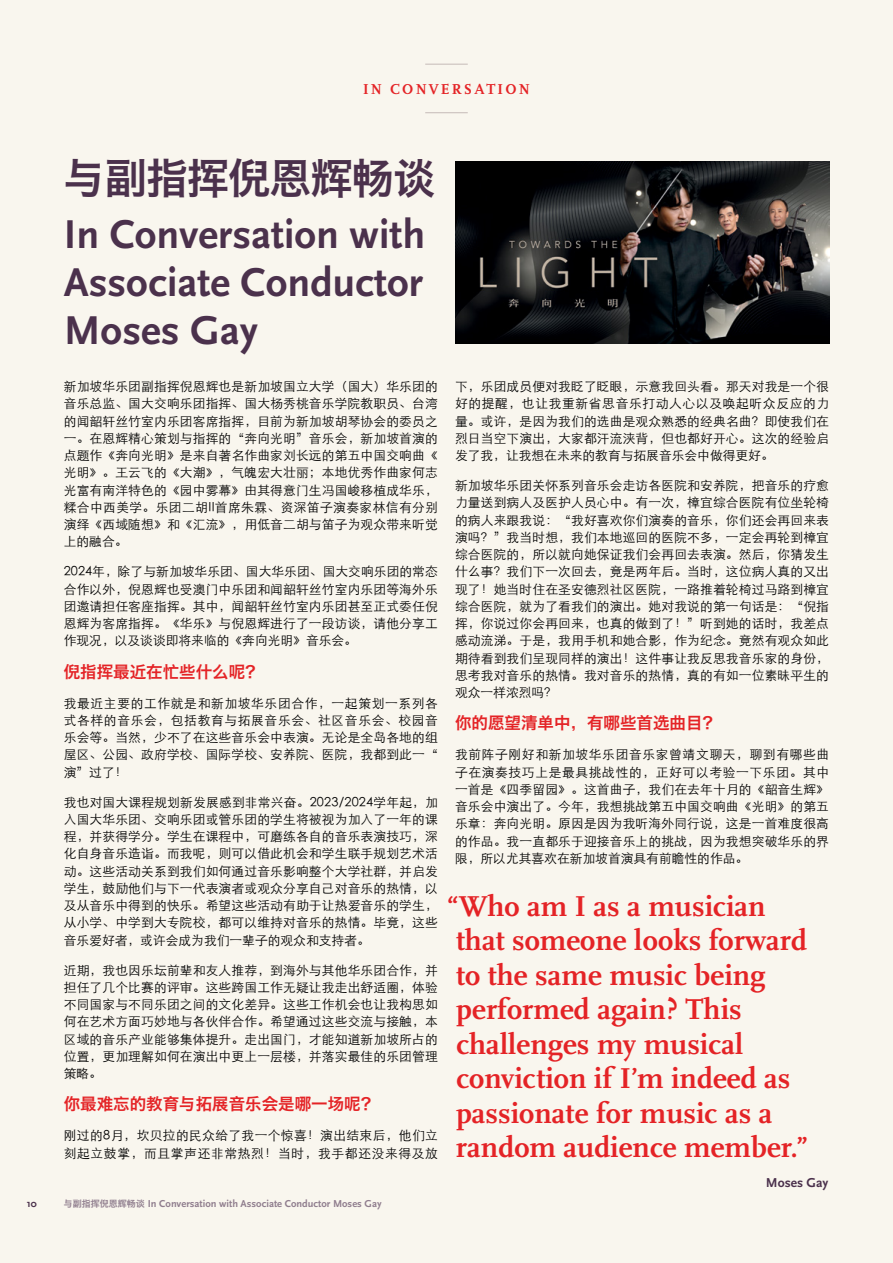
<style>
.page{position:relative;width:893px;height:1263px;background:#f9f6ee}
.page>*{position:absolute;margin:0;border:0;box-sizing:border-box;transform-origin:0 0}
.t1{font:700 42px/48px "Scala Sans Pro";color:#4b314c;text-align:justify}
.t2{font:42px "Hiragino Sans GB W6";letter-spacing:-.02em;color:#4b314c}
.t3{font:700 30px/34.5px "Scala Pro";color:#e42326}
.t4{font:16.5px "Hiragino Sans GB W6";color:#e42326}
.t5{font:700 15px "Scala Pro";letter-spacing:.15em;color:#e42326}
.t6{font:700 13.5px "Scala Sans Pro";color:#4b314c}
.t7{font:300 12.75px/17.2px "ST Heiti SC";letter-spacing:.01em;color:#000;text-align:justify}
.t8{font:300 12.75px/17.2px "ST Heiti SC";letter-spacing:.03em;color:#000}
.t9{font:700 10.5px "Scala Sans Pro";color:#907e8e}
.t10{font:700 10.5px "Scala Sans Pro";color:#4b314c}
.s1{font-family:"Hiragino Sans GB W6";font-weight:400;font-size:9px}
</style>
<div class="page">
<img style="left:455px;top:161px;width:374px;height:183px">
<hr style="left:425px;top:64px;width:43px;height:1px;background:#c5bab7">
<hr style="left:425px;top:112px;width:43px;height:1px;background:#c5bab7">
<p class="t5" style="left:363px;top:80px;width:168px">IN CONVERSATION</p>
<h1 class="t2" style="left:64px;top:151px;width:373px">与副指挥倪恩辉畅谈</h1>
<h1 class="t1" style="left:64px;top:210px;width:363px">In Conversation with Associate Conductor Moses Gay</h1>
<p class="t7" style="left:64px;top:376px;width:376px">新加坡华乐团副指挥倪恩辉也是新加坡国立大学（国大）华乐团的音乐总监、国大交响乐团指挥、国大杨秀桃音乐学院教职员、台湾的闻韶轩丝竹室内乐团客席指挥，目前为新加坡胡琴协会的委员之一。在恩辉精心策划与指挥的“奔向光明”音乐会，新加坡首演的点题作《奔向光明》是来自著名作曲家刘长远的第五中国交响曲《光明》。王云飞的《大潮》，气魄宏大壮丽；本地优秀作曲家何志光富有南洋特色的《园中雾幕》由其得意门生冯国峻移植成华乐，糅合中西美学。乐团二胡II首席朱霖、资深笛子演奏家林信有分别演绎《西域随想》和《汇流》，用低音二胡与笛子为观众带来听觉上的融合。</p>
<p class="t7" style="left:64px;top:562px;width:376px">2024年，除了与新加坡华乐团、国大华乐团、国大交响乐团的常态合作以外，倪恩辉也受澳门中乐团和闻韶轩丝竹室内乐团等海外乐团邀请担任客座指挥。其中，闻韶轩丝竹室内乐团甚至正式委任倪恩辉为客席指挥。《华乐》与倪恩辉进行了一段访谈，请他分享工作现况，以及谈谈即将来临的《奔向光明》音乐会。</p>
<p class="t4" style="left:64px;top:661px;width:199px">倪指挥最近在忙些什么呢？</p>
<p class="t7" style="left:64px;top:693px;width:376px">我最近主要的工作就是和新加坡华乐团合作，一起策划一系列各式各样的音乐会，包括教育与拓展音乐会、社区音乐会、校园音乐会等。当然，少不了在这些音乐会中表演。无论是全岛各地的组屋区、公园、政府学校、国际学校、安养院、医院，我都到此一“演”过了！</p>
<p class="t7" style="left:64px;top:792px;width:376px">我也对国大课程规划新发展感到非常兴奋。2023/2024学年起，加入国大华乐团、交响乐团或管乐团的学生将被视为加入了一年的课程，并获得学分。学生在课程中，可磨练各自的音乐表演技巧，深化自身音乐造诣。而我呢，则可以借此机会和学生联手规划艺术活动。这些活动关系到我们如何通过音乐影响整个大学社群，并启发学生，鼓励他们与下一代表演者或观众分享自己对音乐的热情，以及从音乐中得到的快乐。希望这些活动有助于让热爱音乐的学生，从小学、中学到大专院校，都可以维持对音乐的热情。毕竟，这些音乐爱好者，或许会成为我们一辈子的观众和支持者。</p>
<p class="t7" style="left:64px;top:960px;width:376px">近期，我也因乐坛前辈和友人推荐，到海外与其他华乐团合作，并担任了几个比赛的评审。这些跨国工作无疑让我走出舒适圈，体验不同国家与不同乐团之间的文化差异。这些工作机会也让我构思如何在艺术方面巧妙地与各伙伴合作。希望通过这些交流与接触，本区域的音乐产业能够集体提升。走出国门，才能知道新加坡所占的位置，更加理解如何在演出中更上一层楼，并落实最佳的乐团管理策略。</p>
<p class="t4" style="left:64px;top:1093px;width:315px">你最难忘的教育与拓展音乐会是哪一场呢？</p>
<p class="t8" style="left:64px;top:1126px;width:376px">刚过的8月，坎贝拉的民众给了我一个惊喜！演出结束后，他们立刻起立鼓掌，而且掌声还非常热烈！当时，我手都还没来得及放</p>
<p class="t10" style="left:27px;top:1197px;width:12px">10</p>
<p class="t9" style="left:64px;top:1197px;width:319px"><span class="s1">与副指挥倪恩辉畅谈</span> In Conversation with Associate Conductor Moses Gay</p>
<p class="t7" style="left:455px;top:376px;width:376px">下，乐团成员便对我眨了眨眼，示意我回头看。那天对我是一个很好的提醒，也让我重新省思音乐打动人心以及唤起听众反应的力量。或许，是因为我们的选曲是观众熟悉的经典名曲？即使我们在烈日当空下演出，大家都汗流浃背，但也都好开心。这次的经验启发了我，让我想在未来的教育与拓展音乐会中做得更好。</p>
<p class="t7" style="left:455px;top:475px;width:376px">新加坡华乐团关怀系列音乐会走访各医院和安养院，把音乐的疗愈力量送到病人及医护人员心中。有一次，樟宜综合医院有位坐轮椅的病人来跟我说：“我好喜欢你们演奏的音乐，你们还会再回来表演吗？”我当时想，我们本地巡回的医院不多，一定会再轮到樟宜综合医院的，所以就向她保证我们会再回去表演。然后，你猜发生什么事？我们下一次回去，竟是两年后。当时，这位病人真的又出现了！她当时住在圣安德烈社区医院，一路推着轮椅过马路到樟宜综合医院，就为了看我们的演出。她对我说的第一句话是：“倪指挥，你说过你会再回来，也真的做到了！”听到她的话时，我差点感动流涕。于是，我用手机和她合影，作为纪念。竟然有观众如此期待看到我们呈现同样的演出！这件事让我反思我音乐家的身份，思考我对音乐的热情。我对音乐的热情，真的有如一位素昧平生的观众一样浓烈吗？</p>
<p class="t4" style="left:455px;top:712px;width:265px">你的愿望清单中，有哪些首选曲目？</p>
<p class="t7" style="left:455px;top:745px;width:376px">我前阵子刚好和新加坡华乐团音乐家曾靖文聊天，聊到有哪些曲子在演奏技巧上是最具挑战性的，正好可以考验一下乐团。其中一首是《四季留园》。这首曲子，我们在去年十月的《韶音生辉》音乐会中演出了。今年，我想挑战第五中国交响曲《光明》的第五乐章：奔向光明。原因是因为我听海外同行说，这是一首难度很高的作品。我一直都乐于迎接音乐上的挑战，因为我想突破华乐的界限，所以尤其喜欢在新加坡首演具有前瞻性的作品。</p>
<h2 class="t3" style="left:447px;top:889px;width:363px">“Who am I as a musician that someone looks forward to the same music being performed again? This challenges my musical conviction if I’m indeed as passionate for music as a random audience member.”</h2>
<p class="t6" style="left:766px;top:1175px;width:64px">Moses Gay</p>
</div>
